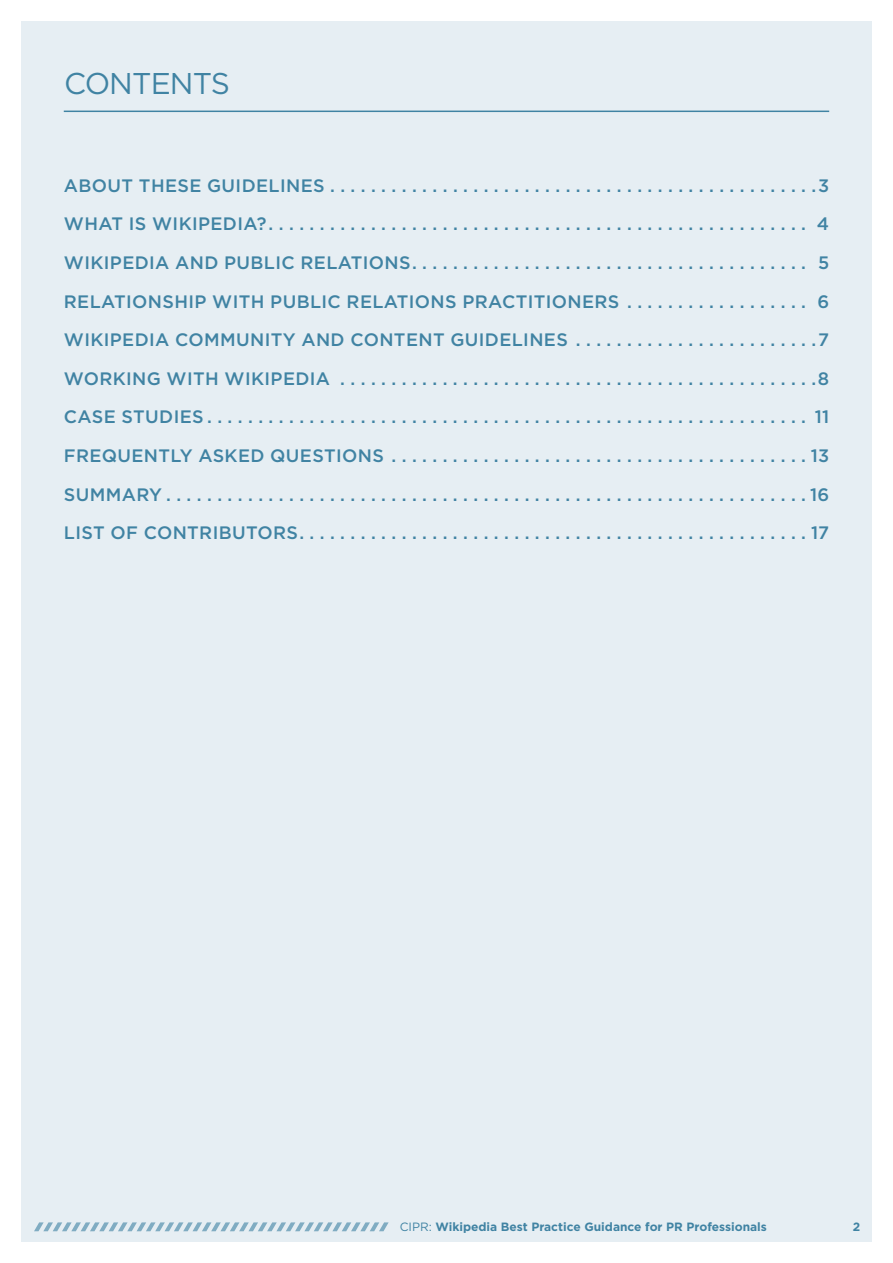
<style>
.page{position:relative;width:893px;height:1263px;background:#fff}
.page>*{position:absolute;margin:0;border:0;box-sizing:border-box;transform-origin:0 0}
.t1{font:30px "Gotham Pro";letter-spacing:-.03em;color:#4083a3}
.t2{font:500 18px/38.5px "Gotham Pro";letter-spacing:.02em;color:#4083a3;text-align:justify}
.t3{font:700 12px "Gotham Pro";color:#4083a3}
.s1{font-weight:400}
</style>
<div class="page">
<div style="left:21px;top:21px;width:851px;height:1221px;background:#e6eef3"></div>
<hr style="left:64px;top:111px;width:765px;height:1px;background:#4083a3">
<svg style="left:34px;top:1222px;width:355px;height:9px"></svg>
<h1 class="t1" style="left:64px;top:66px;width:167px">CONTENTS</h1>
<p class="t2" style="left:64px;top:166px;width:767px">ABOUT THESE GUIDELINES . . . . . . . . . . . . . . . . . . . . . . . . . . . . . . . . . . . . . . . . . . . . . . . 3<br>WHAT IS WIKIPEDIA? . . . . . . . . . . . . . . . . . . . . . . . . . . . . . . . . . . . . . . . . . . . . . . . . . . . . . 4<br>WIKIPEDIA AND PUBLIC RELATIONS . . . . . . . . . . . . . . . . . . . . . . . . . . . . . . . . . . . . . . . 5<br>RELATIONSHIP WITH PUBLIC RELATIONS PRACTITIONERS . . . . . . . . . . . . . . . . . . 6<br>WIKIPEDIA COMMUNITY AND CONTENT GUIDELINES . . . . . . . . . . . . . . . . . . . . . . . 7<br>WORKING WITH WIKIPEDIA . . . . . . . . . . . . . . . . . . . . . . . . . . . . . . . . . . . . . . . . . . . . . . 8<br>CASE STUDIES . . . . . . . . . . . . . . . . . . . . . . . . . . . . . . . . . . . . . . . . . . . . . . . . . . . . . . . . . . . 11<br>FREQUENTLY ASKED QUESTIONS . . . . . . . . . . . . . . . . . . . . . . . . . . . . . . . . . . . . . . . . 13<br>SUMMARY . . . . . . . . . . . . . . . . . . . . . . . . . . . . . . . . . . . . . . . . . . . . . . . . . . . . . . . . . . . . . . 16<br>LIST OF CONTRIBUTORS . . . . . . . . . . . . . . . . . . . . . . . . . . . . . . . . . . . . . . . . . . . . . . . . . 17</p>
<p class="t3" style="left:400px;top:1220px;width:369px"><span class="s1">CIPR:</span> Wikipedia Best Practice Guidance for PR Professionals</p>
<p class="t3" style="left:853px;top:1220px;width:9px">2</p>
</div>
